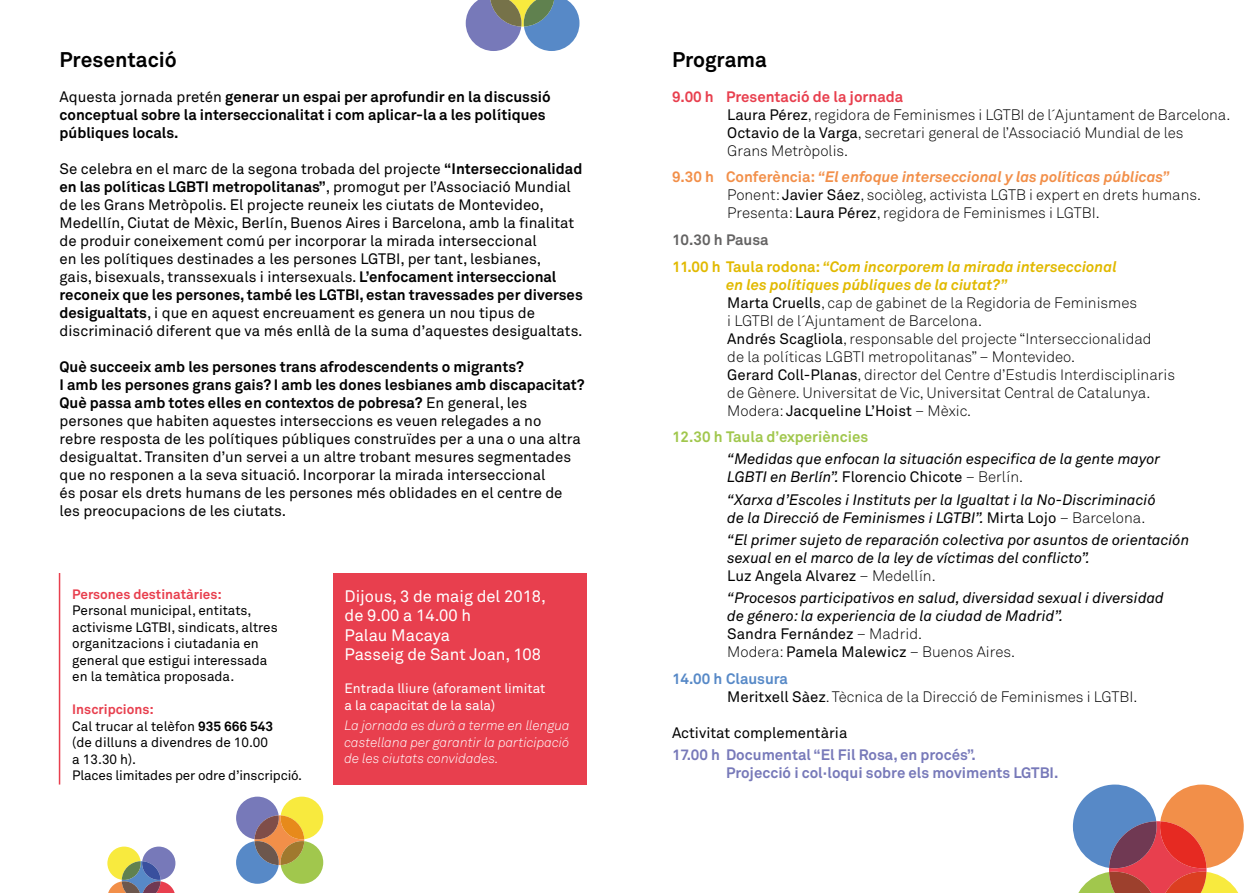
<style>
.page{position:relative;width:1259px;height:893px;background:#fff}
.page>*{position:absolute;margin:0;border:0;box-sizing:border-box;transform-origin:0 0}
.t1{font:700 21px "Akkurat Pro";color:#000}
.t2{font:16.5px/19.5px "Akkurat Pro";color:#fff}
.t3{font:15px/18px "Akkurat Pro";color:#000}
.t4{font:15px/18px "Akkurat Light Pro";color:#000}
.t5{font:italic 15px/18px "Akkurat Pro";color:#000}
.t6{font:700 15px/18px "Akkurat Pro";color:#000}
.t7{font:italic 700 15px/26.5px "Akkurat Pro";color:#e1b900}
.t8{font:700 15px/18px "Akkurat Pro";color:#7779b9}
.t9{font:italic 700 15px "Akkurat Pro";color:#f28f49}
.t10{font:700 15px/26.5px "Akkurat Pro";color:#a1c74d}
.t11{font:700 15px "Akkurat Pro";color:#e83f4e}
.t12{font:700 15px "Akkurat Pro";color:#5789c7}
.t13{font:13.5px/16.5px "Akkurat Pro";color:#000}
.t14{font:italic 13.5px/16.5px "Akkurat Light Pro";color:#fff;text-align:justify}
.t15{font:13.5px/16.5px "Akkurat Pro";color:#fff}
.t16{font:700 13.5px "Akkurat Pro";color:#e83f4e}
.s1{font-weight:400}
.s2{font-weight:700}
.s3{font-weight:700;color:#e83f4e}
.s4{font-family:"Akkurat Pro"}
.s5{font-style:normal}
.s6{font-style:normal;color:#646363}
.s7{font-family:"Akkurat Light Pro";font-weight:400;color:#000}
.s8{font-weight:400;color:#000}
.s9{font-family:"Akkurat Light Pro";font-style:normal}
</style>
<div class="page">
<div style="left:334px;top:573px;width:253px;height:211px;background:#e83f4e"></div>
<svg style="left:466px;top:0;width:113px;height:51px;background:#8497af"></svg>
<svg style="left:107px;top:847px;width:68px;height:46px;background:#a9a191"></svg>
<hr style="left:59px;top:573px;width:1px;height:211px;background:#e83f4e">
<svg style="left:1073px;top:784px;width:170px;height:109px"></svg>
<svg style="left:236px;top:797px;width:87px;height:87px"></svg>
<h1 class="t1" style="left:60px;top:47px;width:119px">Presentació</h1>
<p class="t6" style="left:60px;top:88px;width:493px"><span class="s1">Aquesta jornada pretén</span> generar un espai per aprofundir en la discussió conceptual sobre la interseccionalitat i com aplicar-la a les polítiques públiques locals.</p>
<p class="t3" style="left:60px;top:160px;width:525px">Se celebra en el marc de la segona trobada del projecte <span class="s2">“Interseccionalidad en las políticas LGBTI metropolitanas”</span>, promogut per l’Associació Mundial de les Grans Metròpolis. El projecte reuneix les ciutats de Montevideo, Medellín, Ciutat de Mèxic, Berlín, Buenos Aires i Barcelona, amb la finalitat de produir coneixement comú per incorporar la mirada interseccional<br>en les polítiques destinades a les persones LGTBI, per tant, lesbianes,<br>gais, bisexuals, transsexuals i intersexuals. <span class="s2">L’enfocament interseccional reconeix que les persones, també les LGTBI, estan travessades per diverses desigualtats</span>, i que en aquest encreuament es genera un nou tipus de discriminació diferent que va més enllà de la suma d’aquestes desigualtats.</p>
<p class="t3" style="left:60px;top:358px;width:527px"><span class="s2">Què succeeix amb les persones trans afrodescendents o migrants?<br>I amb les persones grans gais? I amb les dones lesbianes amb discapacitat?<br>Què passa amb totes elles en contextos de pobresa?</span> En general, les persones que habiten aquestes interseccions es veuen relegades a no<br>rebre resposta de les polítiques públiques construïdes per a una o una altra desigualtat. Transiten d’un servei a un altre trobant mesures segmentades que no responen a la seva situació. Incorporar la mirada interseccional<br>és posar els drets humans de les persones més oblidades en el centre de les preocupacions de les ciutats.</p>
<p class="t16" style="left:72px;top:585px;width:151px">Persones destinatàries:</p>
<p class="t13" style="left:72px;top:602px;width:207px">Personal municipal, entitats, activisme LGTBI, sindicats, altres organitzacions i ciutadania en general que estigui interessada en la temàtica proposada.</p>
<p class="t13" style="left:72px;top:701px;width:231px"><span class="s3">Inscripcions:<br></span>Cal trucar al telèfon <span class="s2">935 666 543<br></span>(de dilluns a divendres de 10.00<br>a 13.30 h).<br>Places limitades per odre d’inscripció.</p>
<p class="t2" style="left:344px;top:586px;width:203px">Dijous, 3 de maig del 2018, de 9.00 a 14.00 h<br>Palau Macaya<br>Passeig de Sant Joan, 108</p>
<p class="t15" style="left:344px;top:680px;width:202px">Entrada lliure (aforament limitat a la capacitat de la sala)</p>
<p class="t14" style="left:344px;top:717px;width:227px">La jornada es durà a terme en llengua castellana per garantir la participació de les ciutats convidades.</p>
<h1 class="t1" style="left:672px;top:47px;width:96px">Programa</h1>
<p class="t11" style="left:672px;top:87px;width:233px">9.00 h Presentació de la jornada</p>
<p class="t4" style="left:727px;top:106px;width:504px"><span class="s4">Laura Pérez</span>, regidora de Feminismes i LGTBI de l´Ajuntament de Barcelona.<br><span class="s4">Octavio de la Varga</span>, secretari general de l’Associació Mundial de les<br>Grans Metròpolis.</p>
<p class="t9" style="left:672px;top:168px;width:499px"><span class="s5">9.30 h Conferència:</span> “El enfoque interseccional y las políticas públicas”</p>
<p class="t4" style="left:727px;top:187px;width:475px">Ponent: <span class="s4">Javier Sáez</span>, sociòleg, activista LGTB i expert en drets humans.<br>Presenta: <span class="s4">Laura Pérez</span>, regidora de Feminismes i LGTBI.</p>
<p class="t7" style="left:672px;top:226px;width:446px"><span class="s6">10.30 h Pausa<br></span><span class="s5">11.00 h Taula rodona:</span> “Com incorporem la mirada interseccional</p>
<p class="t7" style="left:726px;top:271px;width:283px">en les polítiques públiques de la ciutat?”</p>
<p class="t4" style="left:727px;top:294px;width:449px"><span class="s4">Marta Cruells</span>, cap de gabinet de la Regidoria de Feminismes<br>i LGTBI de l´Ajuntament de Barcelona.<br><span class="s4">Andrés Scagliola</span>, responsable del projecte “Interseccionalidad<br>de la políticas LGBTI metropolitanas” – Montevideo.<br><span class="s4">Gerard Coll-Planas</span>, director del Centre d’Estudis Interdisciplinaris de Gènere. Universitat de Vic, Universitat Central de Catalunya.</p>
<p class="t10" style="left:672px;top:397px;width:301px;text-indent:55px"><span class="s7">Modera:</span> <span class="s8">Jacqueline L’Hoist</span> <span class="s7">– Mèxic.<br></span>12.30 h Taula d’experiències</p>
<p class="t5" style="left:727px;top:450px;width:434px">“Medidas que enfocan la situación especifica de la gente mayor<br>LGBTI en Berlín”. <span class="s5">Florencio Chicote</span> <span class="s9">– Berlín.</span></p>
<p class="t5" style="left:727px;top:491px;width:430px">“Xarxa d’Escoles i Instituts per la Igualtat i la No-Discriminació de la Direcció de Feminismes i LGTBI”. <span class="s5">Mirta Lojo</span> <span class="s9">– Barcelona.</span></p>
<p class="t5" style="left:727px;top:531px;width:463px">“El primer sujeto de reparación colectiva por asuntos de orientación sexual en el marco de la ley de víctimas del conflicto”.<br><span class="s5">Luz Angela Alvarez</span> <span class="s9">– Medellín.</span></p>
<p class="t5" style="left:727px;top:589px;width:438px">“Procesos participativos en salud, diversidad sexual i diversidad de género: la experiencia de la ciudad de Madrid”.<br><span class="s5">Sandra Fernández</span> <span class="s9">– Madrid.</span></p>
<p class="t4" style="left:727px;top:643px;width:289px">Modera: <span class="s4">Pamela Malewicz</span> – Buenos Aires.</p>
<p class="t12" style="left:672px;top:669px;width:118px">14.00 h Clausura</p>
<p class="t4" style="left:727px;top:688px;width:411px"><span class="s4">Meritxell Sàez</span>. Tècnica de la Direcció de Feminismes i LGTBI.</p>
<p class="t3" style="left:672px;top:724px;width:177px">Activitat complementària</p>
<p class="t8" style="left:726px;top:746px;width:334px;text-indent:-54px">17.00 h Documental “El Fil Rosa, en procés”.<br>Projecció i col·loqui sobre els moviments LGTBI.</p>
</div>
